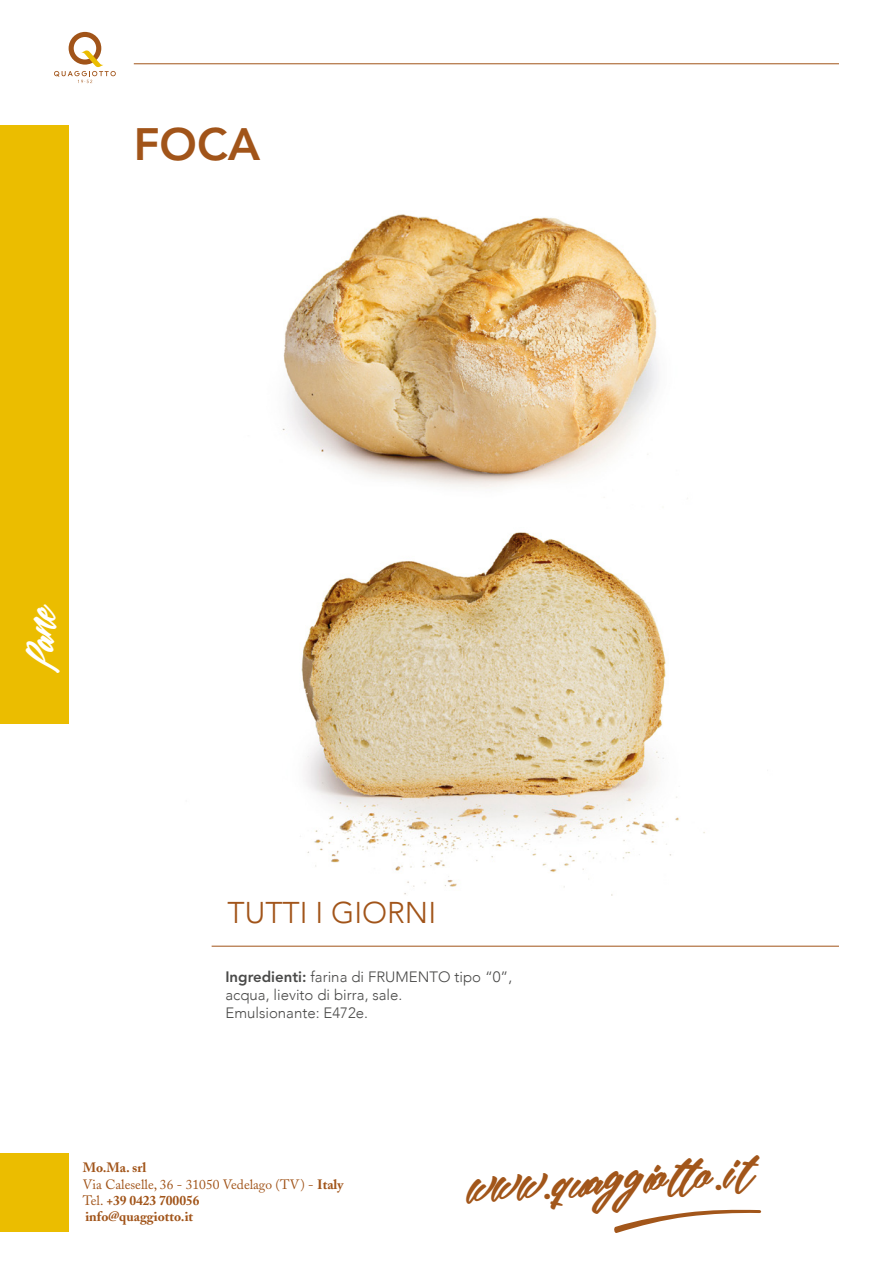
<style>
.page{position:relative;width:893px;height:1263px;background:#fff}
.page>*{position:absolute;margin:0;border:0;box-sizing:border-box;transform-origin:0 0}
.t1{font:800 45px "Avenir";color:#a15419}
.t2{font:42.9px "Mekar Scriptfree";color:#a2561a;scale:1.1 1}
.t3{font:40.05px "Mekar Scriptfree";color:#fff}
.t4{font:300 30px "Avenir";color:#a15419}
.t5{font:300 15px/18px "Avenir";color:#4a4a49}
.t6{font:700 13.5px/16.2px "Adobe Caslon";color:#a15419}
.s1{font-weight:800}
.s2{font-weight:400}
.s3{font-family:"Myriad Pro"}
</style>
<div class="page">
<svg style="left:54px;top:32px;width:62px;height:51px"></svg>
<hr style="left:134px;top:64px;width:705px;height:1px;background:#a15419">
<div style="left:0;top:125px;width:69px;height:599px;background:#ebbd00"></div>
<div style="left:0;top:1153px;width:69px;height:79px;background:#ebbd00"></div>
<svg style="left:614px;top:1209px;width:148px;height:24px"></svg>
<hr style="left:212px;top:946px;width:627px;height:1px;background:#a15419">
<img style="left:282px;top:214px;width:376px;height:274px">
<img style="left:301px;top:532px;width:404px;height:363px">
<h1 class="t1" style="left:134px;top:117px;width:128px">FOCA</h1>
<h3 class="t3" style="left:25px;top:673px;width:70px;rotate:-90deg">Pane</h3>
<h3 class="t4" style="left:228px;top:895px;width:210px">TUTTI I GIORNI</h3>
<p class="t5" style="left:225px;top:968px;width:288px"><span class="s1">Ingredienti:</span> farina di FRUMENTO tipo “0”, acqua, lievito di birra, sale.<br>Emulsionante: E472e.</p>
<p class="t6" style="left:83px;top:1160px;width:262px">Mo.Ma. srl<br><span class="s2">Via Caleselle, 36 - 31050 Vedelago (TV) -</span> Italy<br><span class="s2">Tel.</span> +39 0423 700056<br>info@quaggiotto.it</p>
<h2 class="t2" style="left:465px;top:1170px;width:260px;rotate:-3deg">www<span class="s3">.</span>quaggiotto<span class="s3">.</span>it</h2>
</div>
